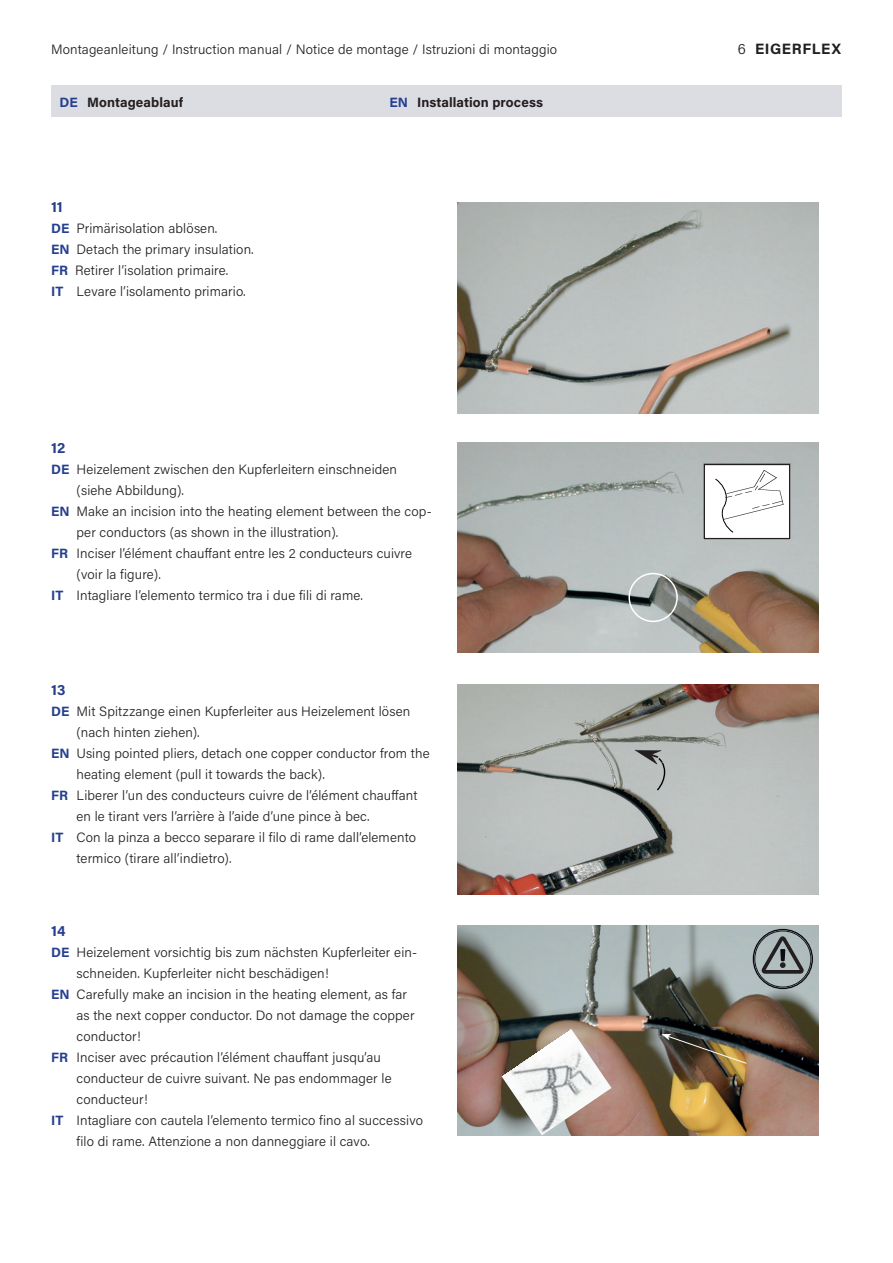
<style>
.page{position:relative;width:893px;height:1263px;background:#fff}
.page>*{position:absolute;margin:0;border:0;box-sizing:border-box;transform-origin:0 0}
.t1{font:700 15px "Acumin Pro";letter-spacing:.04em;color:#231f20}
.t2{font:700 15px "Acumin Pro";letter-spacing:.01em;color:#253f8e}
.t3{font:300 13.5px/21px "Acumin Pro";letter-spacing:.01em;color:#231f20}
.t4{font:700 13.5px "Acumin Pro";letter-spacing:.01em;color:#231f20}
.s1{font-weight:300}
.s2{color:#253f8e}
.s3{font-weight:700;color:#253f8e}
</style>
<div class="page">
<div style="left:51px;top:86px;width:791px;height:31px;background:#dcdce3"></div>
<img style="left:457px;top:203px;width:362px;height:210px">
<img style="left:457px;top:442px;width:362px;height:211px">
<div style="left:628px;top:573px;width:50px;height:49px;border:2px solid #fff;border-radius:50%"></div>
<div style="left:703px;top:464px;width:87px;height:75px;background:#fff"></div>
<div style="left:703px;top:464px;width:87px;height:75px;border:2px solid #231f20"></div>
<svg style="left:705px;top:470px;width:78px;height:63px"></svg>
<img style="left:457px;top:684px;width:362px;height:211px">
<svg style="left:635px;top:750px;width:30px;height:40px"></svg>
<img style="left:457px;top:925px;width:362px;height:211px">
<img style="left:661px;top:1034px;width:86px;height:30px">
<img style="left:501px;top:1029px;width:110px;height:106px">
<svg style="left:753px;top:929px;width:60px;height:60px;background:#8b9495"></svg>
<div style="left:754px;top:931px;width:57px;height:56px;border:1px solid #0a0d14;border-radius:50%"></div>
<p class="t3" style="left:51px;top:38px;width:508px">Montageanleitung / Instruction manual / Notice de montage / Istruzioni di montaggio</p>
<p class="t1" style="left:738px;top:38px;width:105px"><span class="s1">6</span> EIGERFLEX</p>
<p class="t4" style="left:60px;top:92px;width:125px"><span class="s2">DE</span> Montageablauf</p>
<p class="t4" style="left:390px;top:92px;width:155px"><span class="s2">EN</span> Installation process</p>
<p class="t2" style="left:51px;top:196px;width:13px">11</p>
<p class="t3" style="left:51px;top:217px;width:204px"><span class="s3">DE</span> Primärisolation ablösen.<br><span class="s3">EN</span> Detach the primary insulation.<br><span class="s3">FR</span> Retirer l’isolation primaire.<br><span class="s3">IT</span> Levare l’isolamento primario.</p>
<p class="t2" style="left:51px;top:437px;width:16px">12</p>
<p class="t3" style="left:51px;top:458px;width:348px"><span class="s3">DE</span> Heizelement zwischen den Kupferleitern einschneiden</p>
<p class="t3" style="left:77px;top:479px;width:109px">(siehe Abbildung).</p>
<p class="t3" style="left:51px;top:500px;width:382px"><span class="s3">EN</span> Make an incision into the heating element between the cop-</p>
<p class="t3" style="left:77px;top:521px;width:263px">per conductors (as shown in the illustration).</p>
<p class="t3" style="left:51px;top:542px;width:363px"><span class="s3">FR</span> Inciser l’élément chauffant entre les 2 conducteurs cuivre</p>
<p class="t3" style="left:77px;top:563px;width:86px">(voir la figure).</p>
<p class="t3" style="left:51px;top:584px;width:314px"><span class="s3">IT</span> Intagliare l’elemento termico tra i due fili di rame.</p>
<p class="t2" style="left:51px;top:679px;width:16px">13</p>
<p class="t3" style="left:51px;top:700px;width:361px"><span class="s3">DE</span> Mit Spitzzange einen Kupferleiter aus Heizelement lösen</p>
<p class="t3" style="left:77px;top:721px;width:125px">(nach hinten ziehen).</p>
<p class="t3" style="left:51px;top:742px;width:380px"><span class="s3">EN</span> Using pointed pliers, detach one copper conductor from the</p>
<p class="t3" style="left:77px;top:763px;width:250px">heating element (pull it towards the back).</p>
<p class="t3" style="left:51px;top:784px;width:368px"><span class="s3">FR</span> Liberer l’un des conducteurs cuivre de l’élément chauffant</p>
<p class="t3" style="left:77px;top:805px;width:295px">en le tirant vers l’arrière à l’aide d’une pince à bec.</p>
<p class="t3" style="left:51px;top:826px;width:367px"><span class="s3">IT</span> Con la pinza a becco separare il filo di rame dall’elemento</p>
<p class="t3" style="left:77px;top:847px;width:157px">termico (tirare all’indietro).</p>
<p class="t2" style="left:51px;top:920px;width:16px">14</p>
<p class="t3" style="left:51px;top:941px;width:368px"><span class="s3">DE</span> Heizelement vorsichtig bis zum nächsten Kupferleiter ein-</p>
<p class="t3" style="left:77px;top:962px;width:254px">schneiden. Kupferleiter nicht beschädigen!</p>
<p class="t3" style="left:51px;top:983px;width:357px"><span class="s3">EN</span> Carefully make an incision in the heating element, as far</p>
<p class="t3" style="left:77px;top:1004px;width:340px">as the next copper conductor. Do not damage the copper</p>
<p class="t3" style="left:77px;top:1025px;width:66px">conductor!</p>
<p class="t3" style="left:51px;top:1046px;width:331px"><span class="s3">FR</span> Inciser avec précaution l’élément chauffant jusqu’au</p>
<p class="t3" style="left:77px;top:1067px;width:317px">conducteur de cuivre suivant. Ne pas endommager le</p>
<p class="t3" style="left:77px;top:1088px;width:73px">conducteur!</p>
<p class="t3" style="left:51px;top:1109px;width:374px"><span class="s3">IT</span> Intagliare con cautela l’elemento termico fino al successivo</p>
<p class="t3" style="left:77px;top:1130px;width:295px">filo di rame. Attenzione a non danneggiare il cavo.</p>
</div>
